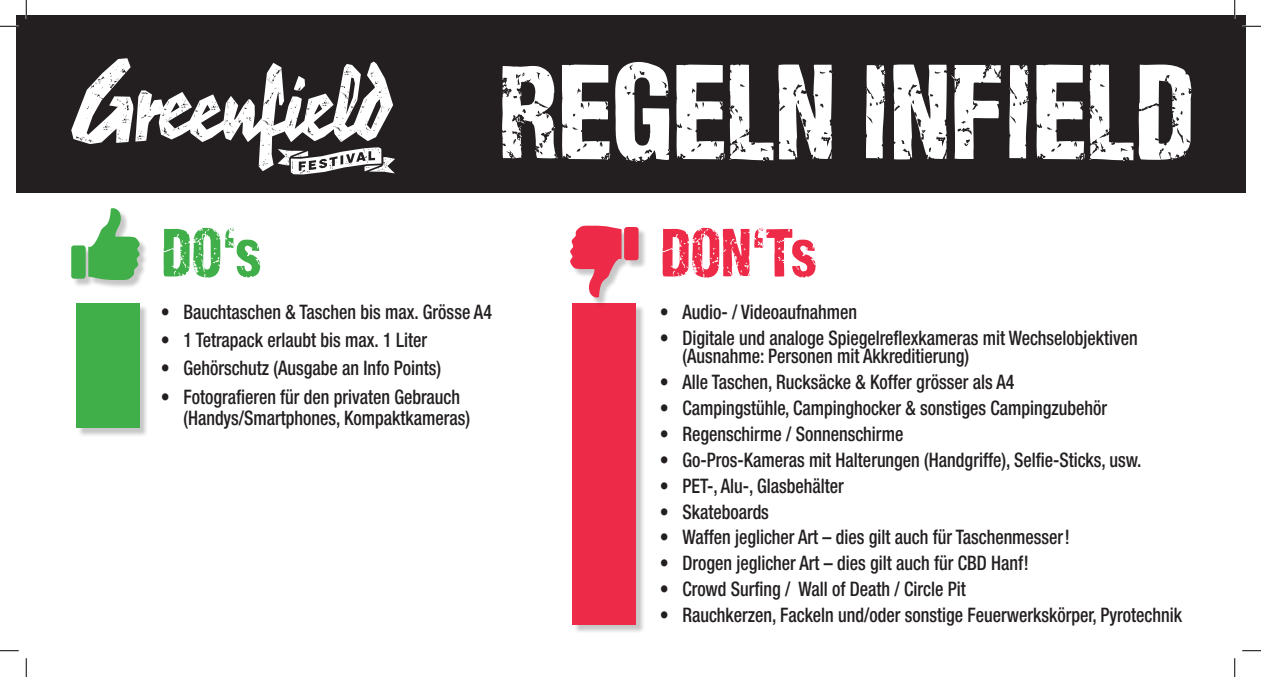
<style>
.page{position:relative;width:1261px;height:677px;background:#fff}
.page>*{position:absolute;margin:0;border:0;box-sizing:border-box;transform-origin:0 0}
.t1{font:126.38px "Daim Extra";letter-spacing:-.025em;color:#fff;scale:.9 1}
.t2{font:63.25px "Daim Extra";color:#ed2a47;scale:.9 1}
.t3{font:63.25px "Daim Extra";color:#40ae49;scale:.9 1}
.t4{font:500 condensed 20px/21.2px "Helvetica Neue";color:#231f20;scale:.9 1}
</style>
<div class="page">
<div style="left:16px;top:16px;width:1229px;height:177px;background:#231f20"></div>
<svg style="left:71px;top:58px;width:324px;height:116px"></svg>
<div style="left:72px;top:209px;width:77px;height:80px;background:#231f20;opacity:.25"></div>
<svg style="left:71px;top:208px;width:69px;height:72px"></svg>
<div style="left:77px;top:304px;width:72px;height:132px;background:#231f20;opacity:.25"></div>
<div style="left:76px;top:303px;width:64px;height:124px;background:#40ae49"></div>
<div style="left:574px;top:304px;width:71px;height:328px;background:#231f20;opacity:.25"></div>
<div style="left:572px;top:303px;width:64px;height:320px;background:#ed2a47"></div>
<div style="left:571px;top:226px;width:76px;height:80px;background:#231f20;opacity:.25"></div>
<svg style="left:570px;top:225px;width:68px;height:72px"></svg>
<svg style="left:0;top:25px;width:19px;height:2px"></svg>
<svg style="left:1242px;top:25px;width:19px;height:2px"></svg>
<svg style="left:0;top:650px;width:19px;height:1px"></svg>
<svg style="left:1242px;top:650px;width:19px;height:1px"></svg>
<svg style="left:25px;top:0;width:2px;height:19px"></svg>
<svg style="left:25px;top:658px;width:2px;height:18px"></svg>
<svg style="left:1234px;top:0;width:1px;height:19px"></svg>
<svg style="left:1234px;top:658px;width:1px;height:18px"></svg>
<h1 class="t1" style="left:497px;top:33px;width:779px">REGELN INFIELD</h1>
<h2 class="t3" style="left:161px;top:213px;width:113px">DO‘s</h2>
<h2 class="t2" style="left:660px;top:213px;width:175px">DON‘Ts</h2>
<p class="t4" style="left:161px;top:300px;width:369px">• Bauchtaschen &amp; Taschen bis max. Grösse A4</p>
<p class="t4" style="left:161px;top:329px;width:297px">• 1 Tetrapack erlaubt bis max. 1 Liter</p>
<p class="t4" style="left:161px;top:357px;width:313px">• Gehörschutz (Ausgabe an Info Points)</p>
<p class="t4" style="left:183px;top:385px;width:320px;text-indent:-22px">• Fotografieren für den privaten Gebrauch (Handys/Smartphones, Kompaktkameras)</p>
<p class="t4" style="left:660px;top:300px;width:220px">• Audio- / Videoaufnahmen</p>
<p class="t4" style="left:682px;top:327px;width:508px;line-height:18.8px;text-indent:-22px">• Digitale und analoge Spiegelreflexkameras mit Wechselobjektiven (Ausnahme: Personen mit Akkreditierung)</p>
<p class="t4" style="left:660px;top:371px;width:395px">• Alle Taschen, Rucksäcke &amp; Koffer grösser als A4</p>
<p class="t4" style="left:660px;top:397px;width:498px">• Campingstühle, Campinghocker &amp; sonstiges Campingzubehör</p>
<p class="t4" style="left:660px;top:422px;width:272px">• Regenschirme / Sonnenschirme</p>
<p class="t4" style="left:660px;top:448px;width:537px">• Go-Pros-Kameras mit Halterungen (Handgriffe), Selfie-Sticks, usw.</p>
<p class="t4" style="left:660px;top:474px;width:206px">• PET-, Alu-, Glasbehälter</p>
<p class="t4" style="left:660px;top:500px;width:123px">• Skateboards</p>
<p class="t4" style="left:660px;top:526px;width:457px">• Waffen jeglicher Art – dies gilt auch für Taschenmesser!</p>
<p class="t4" style="left:660px;top:552px;width:411px">• Drogen jeglicher Art – dies gilt auch für CBD Hanf!</p>
<p class="t4" style="left:660px;top:577px;width:341px">• Crowd Surfing / Wall of Death / Circle Pit</p>
<p class="t4" style="left:660px;top:603px;width:582px">• Rauchkerzen, Fackeln und/oder sonstige Feuerwerkskörper, Pyrotechnik</p>
</div>
